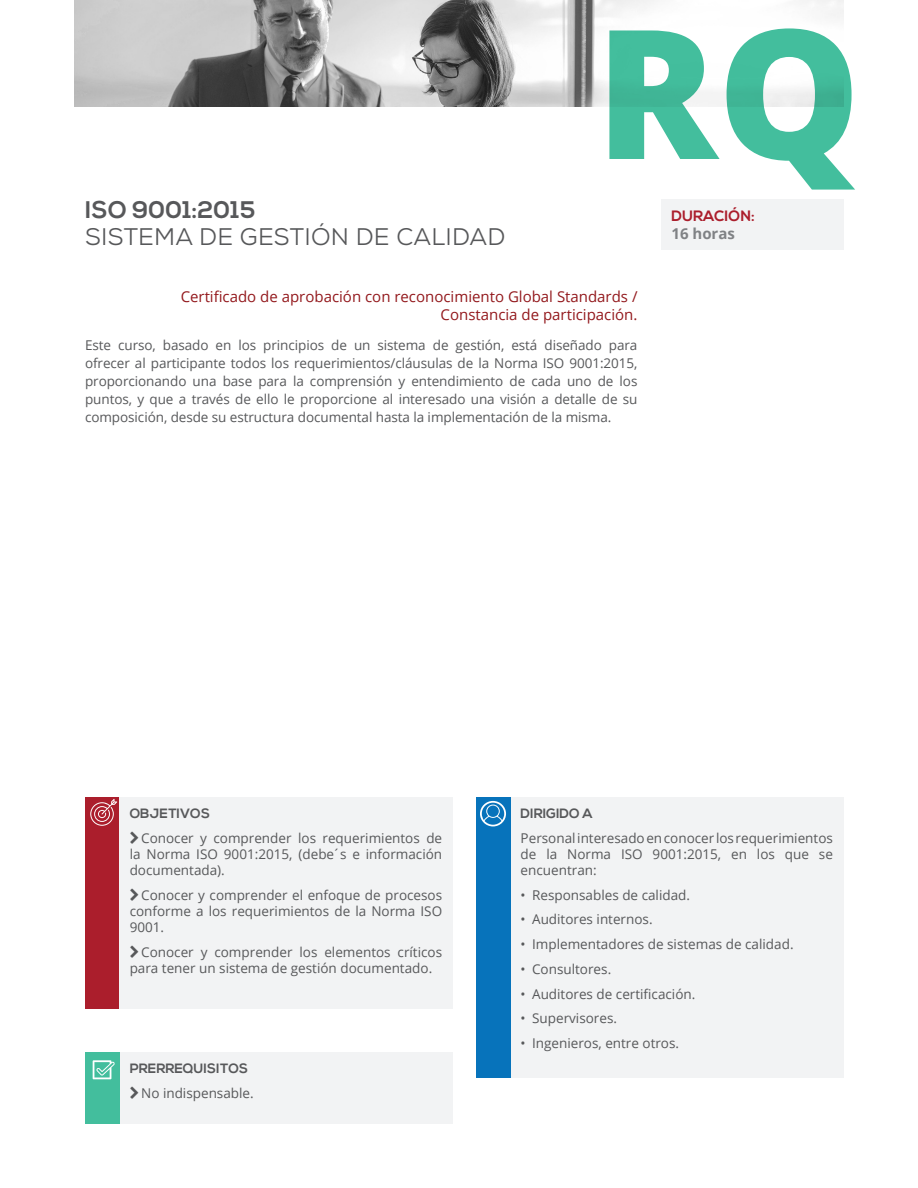
<style>
.page{position:relative;width:918px;height:1188px;background:#fff}
.page>*{position:absolute;margin:0;border:0;box-sizing:border-box;transform-origin:0 0}
.t1{font:800 180px "Open Sans";color:#43be9d}
.t2{font:24px "Nexa";letter-spacing:.01em;color:#57585a}
.t3{font:700 24px "Nexa";letter-spacing:.01em;color:#57585a}
.t4{font:15px/18px "Open Sans";color:#93191d;text-align:right}
.Secciones{font:700 15px "Nexa";color:#ab1e2c}
.Secciones-2{font:700 15px "Open Sans";color:#808285}
.t5{font:13.5px/16.2px "Open Sans";color:#57585a;text-align:justify}
.t6{font:700 13.5px "Nexa";color:#57585a}
</style>
<div class="page">
<img style="left:74px;top:0;width:770px;height:106px">
<div style="left:661px;top:199px;width:183px;height:51px;background:#f2f3f4"></div>
<div style="left:85px;top:797px;width:34px;height:211px;background:#ab1e2c"></div>
<div style="left:119px;top:797px;width:334px;height:211px;background:#f2f3f4"></div>
<svg style="left:90px;top:799px;width:27px;height:27px"></svg>
<div style="left:510px;top:797px;width:334px;height:280px;background:#f2f3f4"></div>
<div style="left:119px;top:1053px;width:334px;height:71px;background:#f2f3f4"></div>
<div style="left:476px;top:797px;width:34px;height:280px;background:#0773bb"></div>
<div style="left:85px;top:1053px;width:34px;height:71px;background:#43be9d"></div>
<svg style="left:480px;top:801px;width:26px;height:25px"></svg>
<svg style="left:93px;top:1060px;width:22px;height:19px"></svg>
<p class="t3" style="left:85px;top:195px;width:172px">ISO 9001:2015</p>
<p class="t2" style="left:85px;top:221px;width:422px">SISTEMA DE GESTIÓN DE CALIDAD</p>
<h1 class="t1" style="left:596px;top:-43px;width:267px">RQ</h1>
<p class="Secciones" style="left:671px;top:208px;width:85px">DURACIÓN:</p>
<p class="Secciones-2" style="left:671px;top:223px;width:65px">16 horas</p>
<p class="t4" style="left:181px;top:287px;width:458px">Certificado de aprobación con reconocimiento Global Standards /<br>Constancia de participación.</p>
<p class="t5" style="left:85px;top:335px;width:554px;line-height:18px">Este curso, basado en los principios de un sistema de gestión, está diseñado para ofrecer al participante todos los requerimientos/cláusulas de la Norma ISO 9001:2015, proporcionando una base para la comprensión y entendimiento de cada uno de los puntos, y que a través de ello le proporcione al interesado una visión a detalle de su composición, desde su estructura documental hasta la implementación de la misma.</p>
<p class="t6" style="left:130px;top:806px;width:82px">OBJETIVOS</p>
<p class="t5" style="left:130px;top:829px;width:314px;text-indent:11px">Conocer y comprender los requerimientos de la Norma ISO 9001:2015, (debe ́s e información documentada).</p>
<p class="t5" style="left:130px;top:886px;width:314px;text-indent:11px">Conocer y comprender el enfoque de procesos conforme a los requerimientos de la Norma ISO 9001.</p>
<p class="t5" style="left:130px;top:944px;width:314px;text-indent:11px">Conocer y comprender los elementos críticos para tener un sistema de gestión documentado.</p>
<p class="t6" style="left:130px;top:1061px;width:120px">PRERREQUISITOS</p>
<p class="t5" style="left:141px;top:1085px;width:114px">No indispensable.</p>
<p class="t6" style="left:521px;top:805px;width:74px">DIRIGIDO A</p>
<p class="t5" style="left:521px;top:829px;width:314px">Personal interesado en conocer los requerimientos de la Norma ISO 9001:2015, en los que se encuentran:</p>
<p class="t5" style="left:521px;top:886px;width:171px">• Responsables de calidad.</p>
<p class="t5" style="left:521px;top:911px;width:133px">• Auditores internos.</p>
<p class="t5" style="left:521px;top:936px;width:274px">• Implementadores de sistemas de calidad.</p>
<p class="t5" style="left:521px;top:961px;width:92px">• Consultores.</p>
<p class="t5" style="left:521px;top:985px;width:176px">• Auditores de certificación.</p>
<p class="t5" style="left:521px;top:1010px;width:98px">• Supervisores.</p>
<p class="t5" style="left:521px;top:1035px;width:160px">• Ingenieros, entre otros.</p>
</div>
